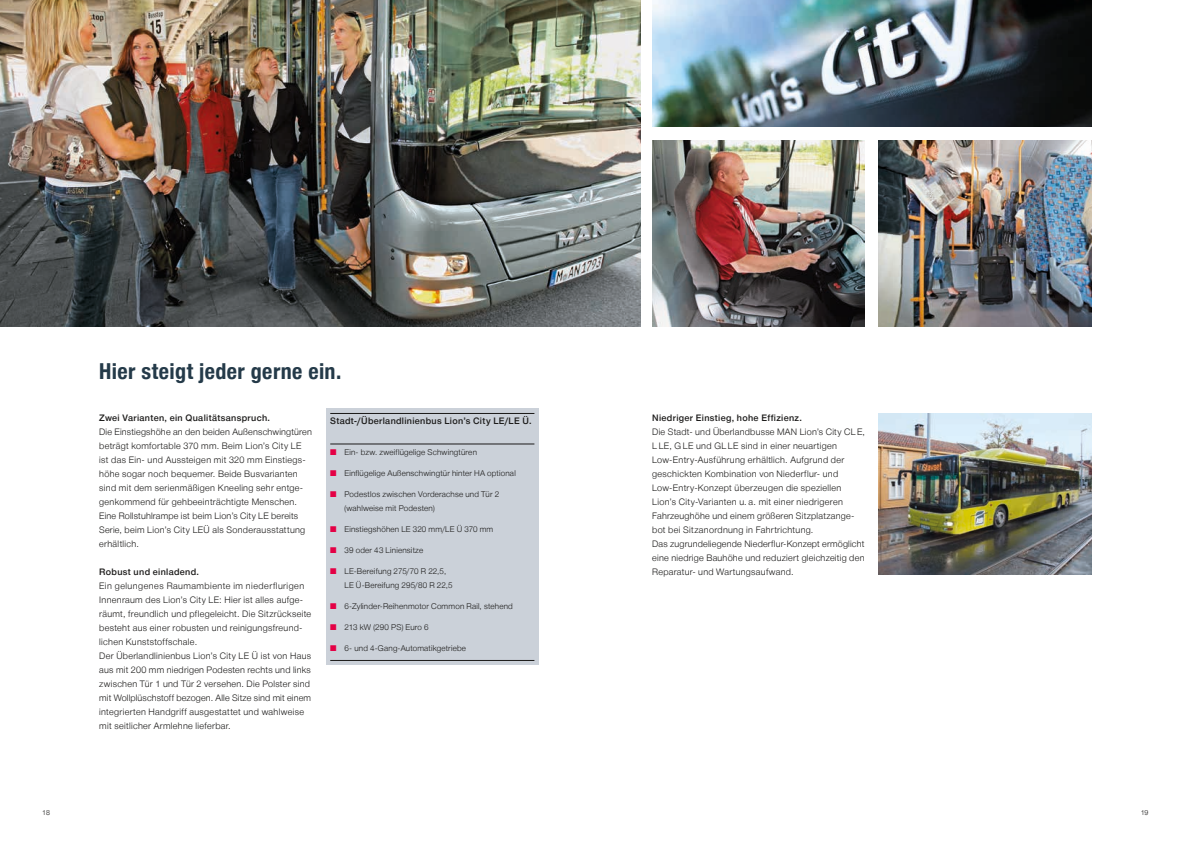
<style>
.page{position:relative;width:1191px;height:842px;background:#fff}
.page>*{position:absolute;margin:0;border:0;box-sizing:border-box;transform-origin:0 0}
.t1{font:700 22px "Man Global Condensed";letter-spacing:.02em;color:#243a49}
.t2{font:300 9px/14px "Man Global";letter-spacing:.035em;color:#1b1a19}
.t3{font:500 9px "Man Global";letter-spacing:.035em;color:#1b1a19}
.t4{font:300 8px/14px "Man Global";letter-spacing:.025em;color:#1b1a19}
.t5{font:300 7px "Man Global";color:#1b1a19}
.s1{color:#e40045}
</style>
<div class="page">
<img style="left:652px;top:0;width:439px;height:127px">
<img style="left:879px;top:141px;width:212px;height:185px">
<img style="left:879px;top:414px;width:212px;height:161px">
<img style="left:652px;top:140px;width:213px;height:186px">
<img style="left:0;top:0;width:641px;height:326px">
<div style="left:326px;top:408px;width:212px;height:256px;background:#cbd1d9"></div>
<hr style="left:330px;top:413px;width:204px;height:1px;background:#1b1a19">
<hr style="left:330px;top:444px;width:204px;height:1px;background:#1b1a19">
<hr style="left:330px;top:660px;width:204px;height:1px;background:#1b1a19">
<h1 class="t1" style="left:99px;top:358px;width:244px">Hier steigt jeder gerne ein.</h1>
<p class="t3" style="left:330px;top:415px;width:203px">Stadt-/Überlandlinienbus Lion’s City LE/LE Ü.</p>
<p class="t4" style="left:330px;top:445px;width:148px"><span class="s1">■</span> Ein- bzw. zweiflügelige Schwingtüren</p>
<p class="t4" style="left:330px;top:466px;width:187px"><span class="s1">■</span> Einflügelige Außenschwingtür hinter HA optional</p>
<p class="t4" style="left:344px;top:487px;width:156px;text-indent:-14px"><span class="s1">■</span> Podestlos zwischen Vorderachse und Tür 2 (wahlweise mit Podesten)</p>
<p class="t4" style="left:330px;top:522px;width:164px"><span class="s1">■</span> Einstiegshöhen LE 320 mm/LE Ü 370 mm</p>
<p class="t4" style="left:330px;top:543px;width:94px"><span class="s1">■</span> 39 oder 43 Liniensitze</p>
<p class="t4" style="left:344px;top:564px;width:109px;text-indent:-14px"><span class="s1">■</span> LE-Bereifung 275/70 R 22,5,<br>LE Ü-Bereifung 295/80 R 22,5</p>
<p class="t4" style="left:330px;top:599px;width:184px"><span class="s1">■</span> 6-Zylinder-Reihenmotor Common Rail, stehend</p>
<p class="t4" style="left:330px;top:620px;width:100px"><span class="s1">■</span> 213 kW (290 PS) Euro 6</p>
<p class="t4" style="left:330px;top:641px;width:137px"><span class="s1">■</span> 6- und 4-Gang-Automatikgetriebe</p>
<p class="t3" style="left:99px;top:412px;width:172px">Zwei Varianten, ein Qualitätsanspruch.</p>
<p class="t2" style="left:99px;top:424px;width:214px">Die Einstiegshöhe an den beiden Außenschwingtüren beträgt komfortable 370 mm. Beim Lion’s City LE ist das Ein- und Aussteigen mit 320 mm Einstiegs&shy;höhe sogar noch bequemer. Beide Busvarianten sind mit dem serienmäßigen Kneeling sehr entge&shy;genkommend für gehbeeinträchtigte Menschen.<br>Eine Rollstuhlrampe ist beim Lion’s City LE bereits Serie, beim Lion’s City LEÜ als Sonderausstattung erhältlich.</p>
<p class="t3" style="left:99px;top:566px;width:101px">Robust und einladend.</p>
<p class="t2" style="left:99px;top:578px;width:213px">Ein gelungenes Raumambiente im niederflurigen Innenraum des Lion’s City LE: Hier ist alles aufge&shy;räumt, freundlich und pflegeleicht. Die Sitzrückseite besteht aus einer robusten und reinigungsfreund&shy;lichen Kunststoffschale.<br>Der Überlandlinienbus Lion’s City LE Ü ist von Haus aus mit 200 mm niedrigen Podesten rechts und links zwischen Tür 1 und Tür 2 versehen. Die Polster sind mit Wollplüschstoff bezogen. Alle Sitze sind mit einem integrierten Handgriff ausgestattet und wahlweise mit seitlicher Armlehne lieferbar.</p>
<p class="t3" style="left:652px;top:412px;width:151px">Niedriger Einstieg, hohe Effizienz.</p>
<p class="t2" style="left:652px;top:424px;width:214px">Die Stadt- und Überlandbusse MAN Lion’s City CL E, L LE, G LE und GL LE sind in einer neuartigen Low-Entry-Ausführung erhältlich. Aufgrund der geschickten Kombination von Niederflur- und Low-Entry-Konzept überzeugen die speziellen Lion’s City-Varianten u. a. mit einer niedrigeren Fahrzeughöhe und einem größeren Sitzplatzange&shy;bot bei Sitzanordnung in Fahrtrichtung.<br>Das zugrundeliegende Niederflur-Konzept ermöglicht eine niedrige Bauhöhe und reduziert gleichzeitig den Reparatur- und Wartungsaufwand.</p>
<p class="t5" style="left:42px;top:809px;width:9px">18</p>
<p class="t5" style="left:1140px;top:808px;width:9px">19</p>
</div>
